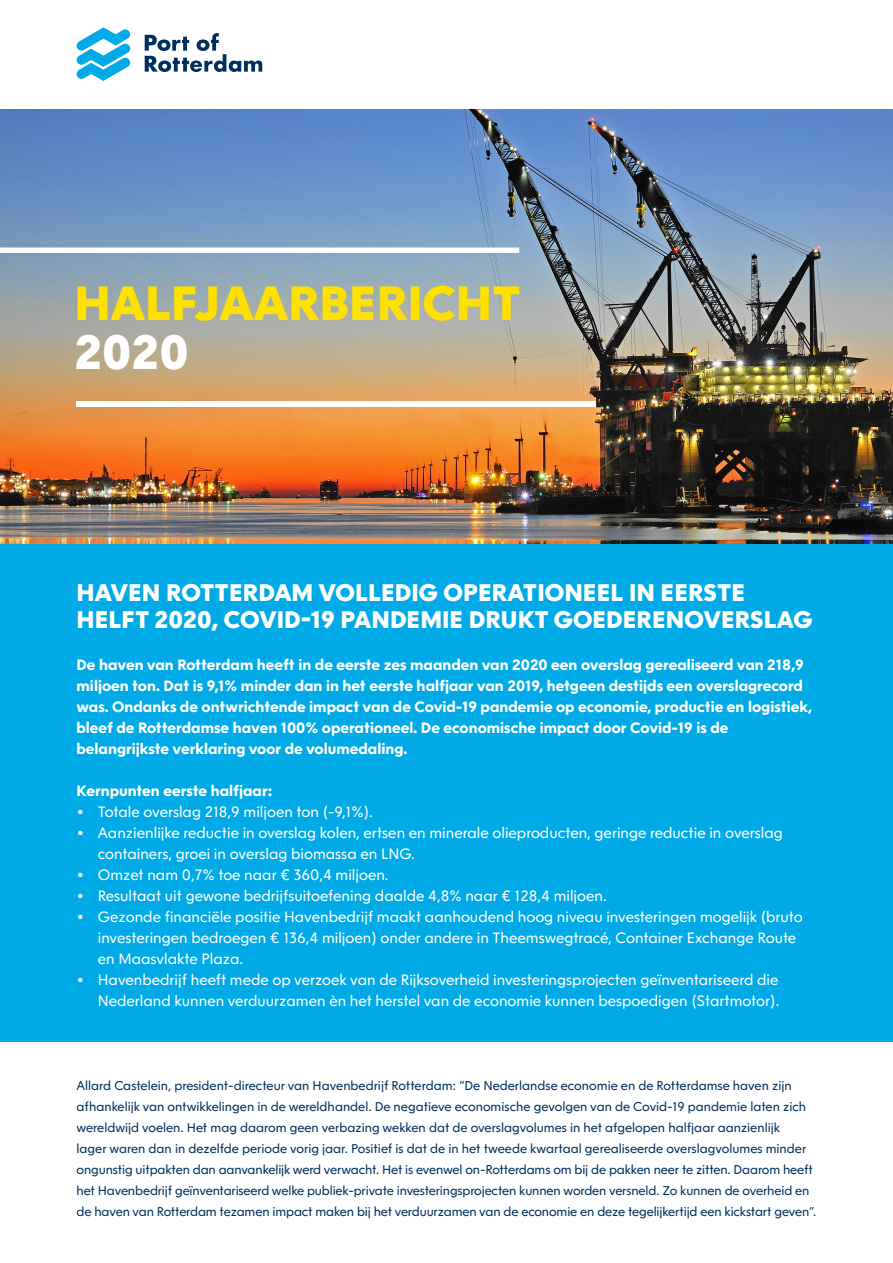
<style>
.page{position:relative;width:893px;height:1263px;background:#fff}
.page>*{position:absolute;margin:0;border:0;box-sizing:border-box;transform-origin:0 0}
.t1{font:800 48px "NLRTM";color:#ffe100}
.t2{font:800 48px "NLRTM";color:#fff}
.t3{font:800 24px/27px "NLRTM";color:#fff}
.t4{font:15px/21px "NLRTM";color:#fff}
.t5{font:700 15px/21px "NLRTM";color:#fff}
.t6{font:12.75px/21px "NLRTM";letter-spacing:-.01em;color:#002f5d}
</style>
<div class="page">
<img style="left:0;top:109px;width:893px;height:435px">
<div style="left:0;top:544px;width:893px;height:498px;background:#00aae7"></div>
<div style="left:0;top:247px;width:519px;height:6px;background:#fff"></div>
<div style="left:77px;top:402px;width:519px;height:5px;background:#fff"></div>
<svg style="left:77px;top:27px;width:53px;height:54px"></svg>
<svg style="left:145px;top:33px;width:117px;height:39px"></svg>
<h1 class="t1" style="left:74px;top:274px;width:448px">HALFJAARBERICHT</h1>
<h1 class="t2" style="left:74px;top:322px;width:116px">2020</h1>
<h2 class="t3" style="left:77px;top:579px;width:737px">HAVEN ROTTERDAM VOLLEDIG OPERATIONEEL IN EERSTE<br>HELFT 2020, COVID-19 PANDEMIE DRUKT GOEDERENOVERSLAG</h2>
<p class="t5" style="left:77px;top:654px;width:737px">De haven van Rotterdam heeft in de eerste zes maanden van 2020 een overslag gerealiseerd van 218,9 miljoen ton. Dat is 9,1% minder dan in het eerste halfjaar van 2019, hetgeen destijds een overslagrecord was. Ondanks de ontwrichtende impact van de Covid-19 pandemie op economie, productie en logistiek, bleef de Rotterdamse haven 100% operationeel. De economische impact door Covid-19 is de belangrijkste verklaring voor de volumedaling.</p>
<p class="t5" style="left:77px;top:780px;width:197px">Kernpunten eerste halfjaar:</p>
<p class="t4" style="left:77px;top:801px;width:298px">• Totale overslag 218,9 miljoen ton (-9,1%).</p>
<p class="t4" style="left:98px;top:822px;width:687px;text-indent:-21px">• Aanzienlijke reductie in overslag kolen, ertsen en minerale olieproducten, geringe reductie in overslag containers, groei in overslag biomassa en LNG.</p>
<p class="t4" style="left:77px;top:864px;width:314px">• Omzet nam 0,7% toe naar € 360,4 miljoen.</p>
<p class="t4" style="left:77px;top:885px;width:532px">• Resultaat uit gewone bedrijfsuitoefening daalde 4,8% naar € 128,4 miljoen.</p>
<p class="t4" style="left:98px;top:906px;width:707px;text-indent:-21px">• Gezonde financiële positie Havenbedrijf maakt aanhoudend hoog niveau investeringen mogelijk (bruto investeringen bedroegen € 136,4 miljoen) onder andere in Theemswegtracé, Container Exchange Route en Maasvlakte Plaza.</p>
<p class="t4" style="left:77px;top:969px;width:704px;text-align:right">• Havenbedrijf heeft mede op verzoek van de Rijksoverheid investeringsprojecten geïnventariseerd die<br>Nederland kunnen verduurzamen èn het herstel van de economie kunnen bespoedigen (Startmotor).</p>
<p class="t6" style="left:77px;top:1074px;width:741px">Allard Castelein, president-directeur van Havenbedrijf Rotterdam: “De Nederlandse economie en de Rotterdamse haven zijn afhankelijk van ontwikkelingen in de wereldhandel. De negatieve economische gevolgen van de Covid-19 pandemie laten zich wereldwijd voelen. Het mag daarom geen verbazing wekken dat de overslagvolumes in het afgelopen halfjaar aanzienlijk<br>lager waren dan in dezelfde periode vorig jaar. Positief is dat de in het tweede kwartaal gerealiseerde overslagvolumes minder ongunstig uitpakten dan aanvankelijk werd verwacht. Het is evenwel on-Rotterdams om bij de pakken neer te zitten. Daarom heeft het Havenbedrijf geïnventariseerd welke publiek-private investeringsprojecten kunnen worden versneld. Zo kunnen de overheid en de haven van Rotterdam tezamen impact maken bij het verduurzamen van de economie en deze tegelijkertijd een kickstart geven”.</p>
</div>
